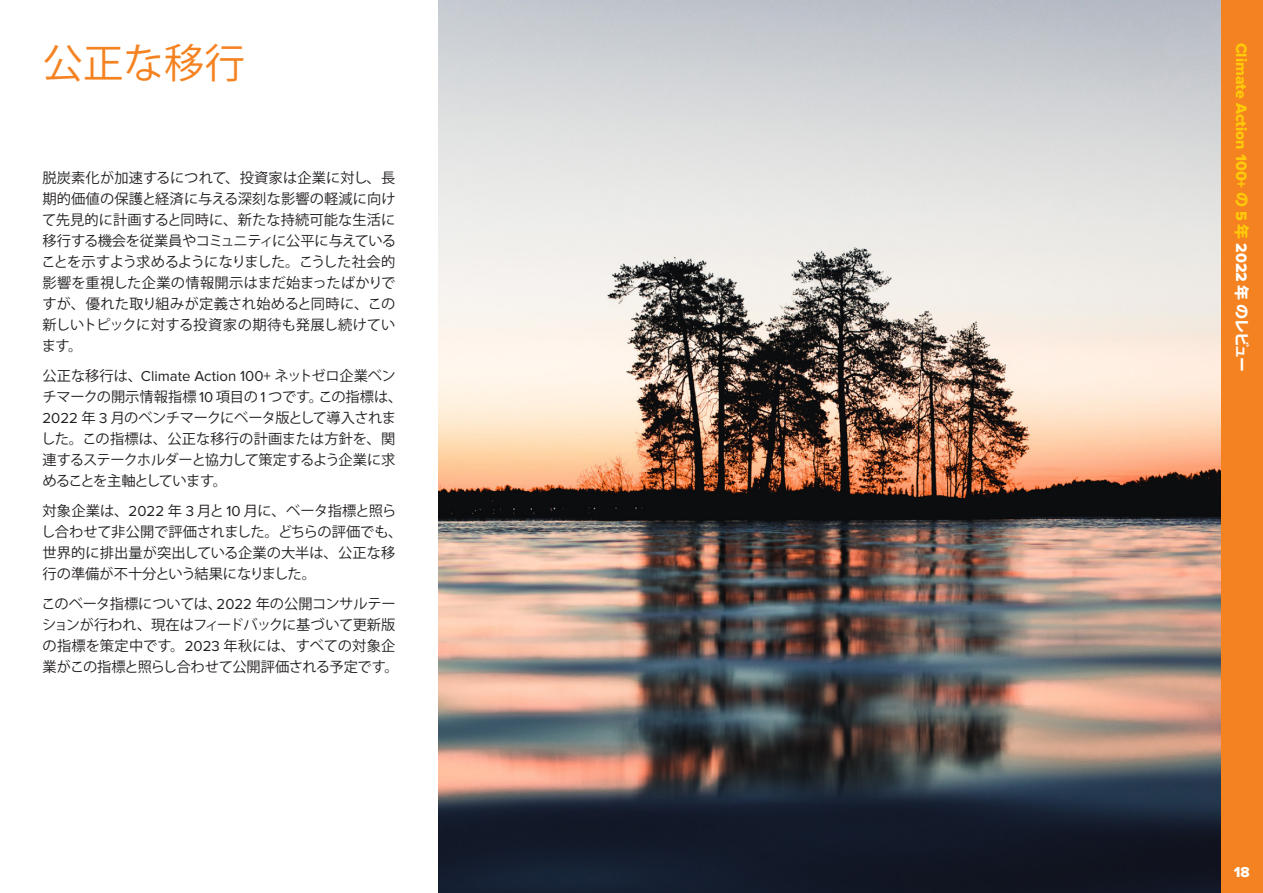
<style>
.page{position:relative;width:1263px;height:893px;background:#fff}
.page>*{position:absolute;margin:0;border:0;box-sizing:border-box;transform-origin:0 0}
.t1{font:40.5px "Koz Go Pro";color:#f58220}
.t2{font:15.75px "Proxima Nova Extrabld";color:#feca0a}
.t3{font:15px "Proxima Nova";color:#231f20}
.t4{font:15px "Proxima Nova Extrabld";color:#fff}
.t5{font:14.25px/21px "Koz Go Pro";letter-spacing:-.01em;color:#231f20}
.t6{font:14.25px/21px "Koz Go Pro";letter-spacing:-.03em;color:#231f20}
.s1{font-family:"Koz Go Pro";font-size:14.25px}
.s2{font-family:"Proxima Nova";font-size:15px}
.s3{font-family:"Koz Go Pro";font-weight:800;font-size:15px}
.s4{color:#fff}
.s5{font-family:"Koz Go Pro";font-weight:800;font-size:15px;color:#fff}
</style>
<div class="page">
<div style="left:1220px;top:0;width:43px;height:893px;background:#f58220"></div>
<img style="left:438px;top:0;width:782px;height:893px">
<h1 class="t1" style="left:43px;top:37px;width:204px">公正な移行</h1>
<p class="t5" style="left:42px;top:167px;width:356px;text-align:justify">脱炭素化が加速するにつれて、投資家は企業に対し、長期的価値の保護と経済に与える深刻な影響の軽減に向けて先見的に計画すると同時に、新たな持続可能な生活に移行する機会を従業員やコミュニティに公平に与えていることを示すよう求めるようになりました。こうした社会的影響を重視した企業の情報開示はまだ始まったばかりですが、優れた取り組みが定義され始めると同時に、この新しいトピックに対する投資家の期待も発展し続けています。</p>
<p class="t3" style="left:43px;top:369px;width:355px"><span class="s1">公正な移行は、</span>Climate Action 100+ <span class="s1">ネットゼロ企業ベン</span></p>
<p class="t6" style="left:41px;top:386px;width:363px">チマークの開示情報指標 <span class="s2">10</span> 項目の <span class="s2">1</span> つです。この指標は、<br><span class="s2">2022</span> 年 <span class="s2">3</span> 月のベンチマークにベータ版として導入されました。この指標は、公正な移行の計画または方針を、関連するステークホルダーと協力して策定するよう企業に求めることを主軸としています。</p>
<p class="t5" style="left:41px;top:500px;width:363px">対象企業は、<span class="s2">2022</span> 年 <span class="s2">3</span> 月と <span class="s2">10</span> 月に、ベータ指標と照らし合わせて非公開で評価されました。どちらの評価でも、世界的に排出量が突出している企業の大半は、公正な移行の準備が不十分という結果になりました。</p>
<p class="t5" style="left:42px;top:593px;width:359px">このベータ指標については、<span class="s2">2022</span> 年の公開コンサルテーションが行われ、現在はフィードバックに基づいて更新版の指標を策定中です。<span class="s2">2023</span> 年秋には、すべての対象企業がこの指標と照らし合わせて公開評価される予定です。</p>
<p class="t2" style="left:1250px;top:43px;width:331px;rotate:90deg">Climate Action 100+ <span class="s3">の</span> 5 <span class="s3">年</span> <span class="s4">2022</span> <span class="s5">年のレビュー</span></p>
<p class="t4" style="left:1234px;top:863px;width:17px">18</p>
</div>
